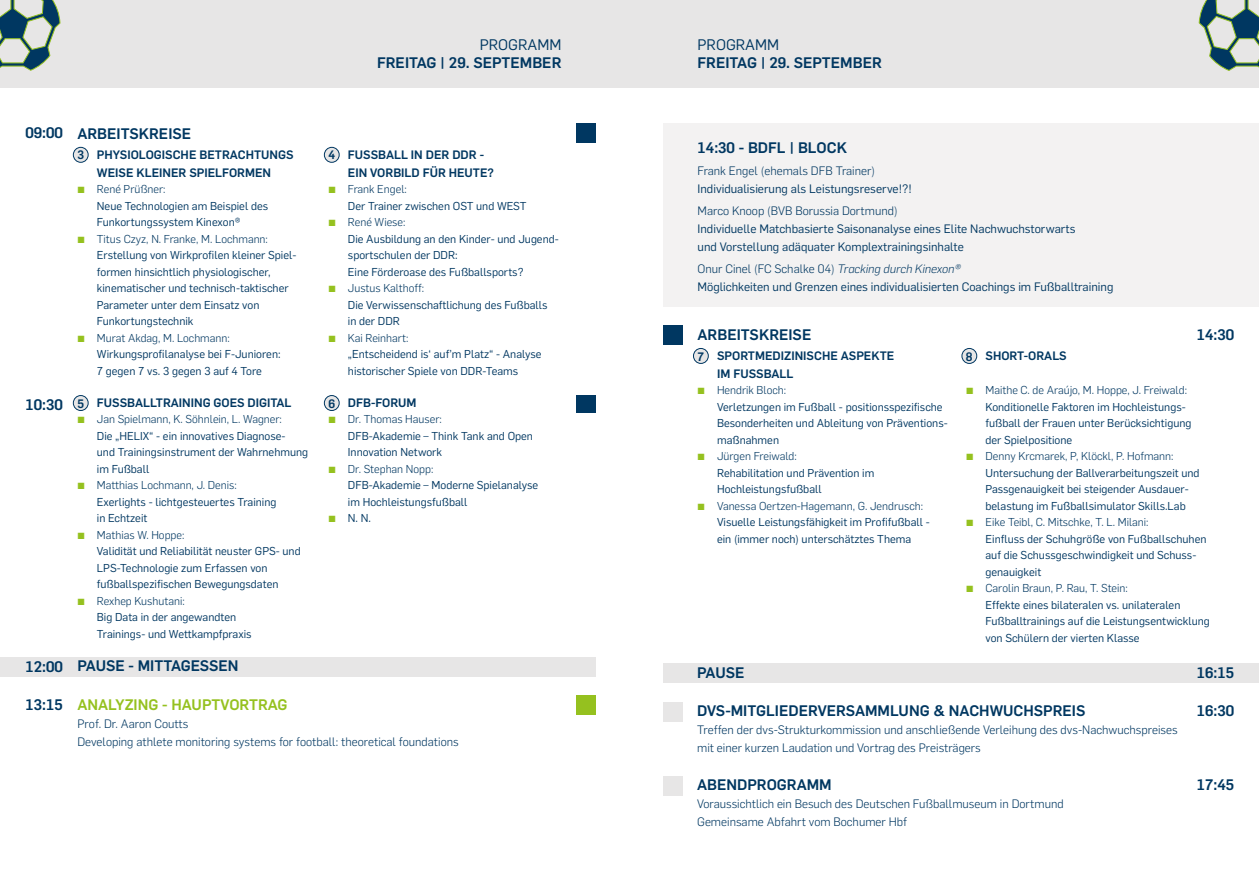
<style>
.page{position:relative;width:1259px;height:893px;background:#fff}
.page>*{position:absolute;margin:0;border:0;box-sizing:border-box;transform-origin:0 0}
.t1{font:700 15px "Rub Flama";color:#003761}
.t2{font:700 15px "Rub Flama";color:#95c11f}
.t3{font:15px "Rub Flama";color:#003761}
.t4{font:300 12px/18px "Rub Flama";color:#003761}
.t5{font:12px/18px "Rub Flama";color:#003761}
.t6{font:700 12px/18px "Rub Flama";color:#003761}
.t7{font:11.25px/16.5px "Rub Flama";color:#003761}
.s1{color:#95c11f}
.s2{font-weight:300}
.s3{font-weight:300;font-style:italic}
</style>
<div class="page">
<div style="left:0;top:0;width:1259px;height:88px;background:#e7e6e6"></div>
<svg style="left:1198px;top:0;width:61px;height:71px"></svg>
<svg style="left:0;top:0;width:61px;height:71px"></svg>
<div style="left:576px;top:695px;width:19px;height:19px;background:#95c11f"></div>
<div style="left:0;top:657px;width:595px;height:19px;background:#e7e6e6"></div>
<div style="left:663px;top:664px;width:596px;height:19px;background:#e7e6e6"></div>
<div style="left:663px;top:702px;width:19px;height:19px;background:#e7e6e6"></div>
<div style="left:663px;top:776px;width:19px;height:19px;background:#e7e6e6"></div>
<div style="left:663px;top:123px;width:596px;height:183px;background:#f3f2f2"></div>
<div style="left:576px;top:123px;width:19px;height:19px;background:#003761"></div>
<div style="left:73px;top:147px;width:15px;height:15px;background:#e7e6e6;border-radius:50%"></div>
<div style="left:73px;top:147px;width:15px;height:15px;border:1px solid #003761;border-radius:50%"></div>
<div style="left:324px;top:147px;width:15px;height:15px;background:#e7e6e6;border-radius:50%"></div>
<div style="left:324px;top:147px;width:15px;height:15px;border:1px solid #003761;border-radius:50%"></div>
<div style="left:576px;top:395px;width:19px;height:18px;background:#003761"></div>
<div style="left:73px;top:396px;width:15px;height:14px;background:#e7e6e6;border-radius:50%"></div>
<div style="left:73px;top:395px;width:15px;height:16px;border:1px solid #003761;border-radius:50%"></div>
<div style="left:324px;top:396px;width:15px;height:14px;background:#e7e6e6;border-radius:50%"></div>
<div style="left:324px;top:395px;width:15px;height:16px;border:1px solid #003761;border-radius:50%"></div>
<div style="left:663px;top:325px;width:19px;height:20px;background:#003761"></div>
<div style="left:693px;top:348px;width:15px;height:15px;background:#e7e6e6;border-radius:50%"></div>
<div style="left:693px;top:348px;width:15px;height:16px;border:1px solid #003761;border-radius:50%"></div>
<div style="left:962px;top:348px;width:14px;height:15px;background:#e7e6e6;border-radius:50%"></div>
<div style="left:961px;top:348px;width:16px;height:16px;border:1px solid #003761;border-radius:50%"></div>
<h1 class="t3" style="left:480px;top:35px;width:83px">PROGRAMM</h1>
<h1 class="t1" style="left:377px;top:52px;width:186px">FREITAG | 29. SEPTEMBER</h1>
<h1 class="t1" style="left:26px;top:122px;width:167px">09:00 ARBEITSKREISE</h1>
<p class="t6" style="left:97px;top:144px;width:198px">PHYSIOLOGISCHE BETRACHTUNGS<br>WEISE KLEINER SPIELFORMEN</p>
<p class="t7" style="left:97px;top:180px;width:173px;text-indent:-19px"><span class="s1">▪</span> <span class="s2">René Prüßner:<br></span>Neue Technologien am Beispiel des<br>Funkortungssystem Kinexon®</p>
<p class="t7" style="left:97px;top:230px;width:201px;text-indent:-19px"><span class="s1">▪</span> <span class="s2">Titus Czyz, N. Franke, M. Lochmann:<br></span>Erstellung von Wirkprofilen kleiner Spiel&shy;formen hinsichtlich physiologischer, kinematischer und technisch-taktischer Parameter unter dem Einsatz von Funkortungstechnik</p>
<p class="t7" style="left:97px;top:329px;width:185px;text-indent:-19px"><span class="s1">▪</span> <span class="s2">Murat Akdag, M. Lochmann:<br></span>Wirkungsprofilanalyse bei F-Junioren:<br>7 gegen 7 vs. 3 gegen 3 auf 4 Tore</p>
<p class="t6" style="left:348px;top:144px;width:148px">FUSSBALL IN DER DDR -<br>EIN VORBILD FÜR HEUTE?</p>
<p class="t7" style="left:348px;top:180px;width:180px;text-indent:-19px"><span class="s1">▪</span> <span class="s2">Frank Engel:<br></span>Der Trainer zwischen OST und WEST</p>
<p class="t7" style="left:348px;top:213px;width:212px;text-indent:-19px"><span class="s1">▪</span> <span class="s2">René Wiese:<br></span>Die Ausbildung an den Kinder- und Jugend&shy;sportschulen der DDR:<br>Eine Förderoase des Fußballsports?</p>
<p class="t7" style="left:348px;top:279px;width:201px;text-indent:-19px"><span class="s1">▪</span> <span class="s2">Justus Kalthoff:<br></span>Die Verwissenschaftlichung des Fußballs in der DDR</p>
<p class="t7" style="left:348px;top:329px;width:195px;text-indent:-19px"><span class="s1">▪</span> <span class="s2">Kai Reinhart:<br></span>„Entscheidend is‘ auf’m Platz“ - Analyse historischer Spiele von DDR-Teams</p>
<p class="t6" style="left:77px;top:145px;width:8px">3</p>
<p class="t6" style="left:328px;top:145px;width:8px">4</p>
<h1 class="t1" style="left:26px;top:393px;width:39px">10:30</h1>
<p class="t6" style="left:97px;top:393px;width:196px">FUSSBALLTRAINING GOES DIGITAL</p>
<p class="t7" style="left:97px;top:410px;width:213px;text-indent:-19px"><span class="s1">▪</span> <span class="s2">Jan Spielmann, K. Söhnlein, L. Wagner:<br></span>Die „HELIX“ - ein innovatives Diagnose-<br>und Trainingsinstrument der Wahrnehmung im Fußball</p>
<p class="t7" style="left:97px;top:476px;width:181px;text-indent:-19px"><span class="s1">▪</span> <span class="s2">Matthias Lochmann, J. Denis:<br></span>Exerlights - lichtgesteuertes Training in Echtzeit</p>
<p class="t7" style="left:97px;top:526px;width:205px;text-indent:-19px"><span class="s1">▪</span> <span class="s2">Mathias W. Hoppe:<br></span>Validität und Reliabilität neuster GPS- und LPS-Technologie zum Erfassen von fußballspezifischen Bewegungsdaten</p>
<p class="t7" style="left:97px;top:592px;width:156px;text-indent:-19px"><span class="s1">▪</span> <span class="s2">Rexhep Kushutani:<br></span>Big Data in der angewandten<br>Trainings- und Wettkampfpraxis</p>
<p class="t6" style="left:348px;top:393px;width:70px">DFB-FORUM</p>
<p class="t7" style="left:348px;top:410px;width:187px;text-indent:-19px"><span class="s1">▪</span> <span class="s2">Dr. Thomas Hauser:<br></span>DFB-Akademie – Think Tank and Open<br>Innovation Network</p>
<p class="t7" style="left:348px;top:460px;width:192px;text-indent:-19px"><span class="s1">▪</span> <span class="s2">Dr. Stephan Nopp:<br></span>DFB-Akademie – Moderne Spielanalyse im Hochleistungsfußball</p>
<p class="t7" style="left:328px;top:509px;width:44px"><span class="s1">▪</span> N. N.</p>
<p class="t6" style="left:77px;top:393px;width:8px">5</p>
<p class="t6" style="left:328px;top:393px;width:8px">6</p>
<h1 class="t1" style="left:26px;top:655px;width:215px">12:00 PAUSE - MITTAGESSEN</h1>
<h1 class="t1" style="left:26px;top:694px;width:39px">13:15</h1>
<h1 class="t2" style="left:77px;top:693px;width:212px">ANALYZING - HAUPTVORTRAG</h1>
<p class="t4" style="left:77px;top:714px;width:383px">Prof. Dr. Aaron Coutts<br>Developing athlete monitoring systems for football: theoretical foundations</p>
<h1 class="t3" style="left:697px;top:35px;width:83px">PROGRAMM</h1>
<h1 class="t1" style="left:697px;top:52px;width:186px">FREITAG | 29. SEPTEMBER</h1>
<h1 class="t1" style="left:697px;top:136px;width:151px">14:30 - BDFL | BLOCK</h1>
<p class="t4" style="left:697px;top:161px;width:179px">Frank Engel (ehemals DFB Trainer)</p>
<p class="t5" style="left:697px;top:179px;width:216px">Individualisierung als Leistungsreserve!?!</p>
<p class="t4" style="left:697px;top:201px;width:202px">Marco Knoop (BVB Borussia Dortmund)</p>
<p class="t5" style="left:697px;top:219px;width:379px">Individuelle Matchbasierte Saisonanalyse eines Elite Nachwuchstorwarts und Vorstellung adäquater Komplextrainingsinhalte</p>
<p class="t5" style="left:697px;top:259px;width:417px"><span class="s2">Onur Cinel (FC Schalke 04)</span> <span class="s3">Tracking durch Kinexon®<br></span>Möglichkeiten und Grenzen eines individualisierten Coachings im Fußballtraining</p>
<h1 class="t1" style="left:697px;top:324px;width:115px">ARBEITSKREISE</h1>
<h1 class="t1" style="left:1196px;top:324px;width:39px">14:30</h1>
<p class="t6" style="left:697px;top:346px;width:8px">7</p>
<p class="t6" style="left:966px;top:346px;width:8px">8</p>
<p class="t6" style="left:717px;top:345px;width:179px">SPORTMEDIZINISCHE ASPEKTE<br>IM FUSSBALL</p>
<p class="t7" style="left:717px;top:381px;width:232px;text-indent:-19px"><span class="s1">▪</span> <span class="s2">Hendrik Bloch:<br></span>Verletzungen im Fußball - positionsspezifische<br>Besonderheiten und Ableitung von Präventions&shy;maßnahmen</p>
<p class="t7" style="left:717px;top:447px;width:159px;text-indent:-19px"><span class="s1">▪</span> <span class="s2">Jürgen Freiwald:<br></span>Rehabilitation und Prävention im<br>Hochleistungsfußball</p>
<p class="t7" style="left:717px;top:497px;width:214px;text-indent:-19px"><span class="s1">▪</span> <span class="s2">Vanessa Oertzen-Hagemann, G. Jendrusch:<br></span>Visuelle Leistungsfähigkeit im Profifußball - ein (immer noch) unterschätztes Thema</p>
<p class="t6" style="left:985px;top:345px;width:83px">SHORT-ORALS</p>
<p class="t7" style="left:985px;top:381px;width:207px;text-indent:-19px"><span class="s1">▪</span> <span class="s2">Maithe C. de Araújo, M. Hoppe, J. Freiwald:<br></span>Konditionelle Faktoren im Hochleistungs&shy;fußball der Frauen unter Berücksichtigung der Spielpositione</p>
<p class="t7" style="left:985px;top:447px;width:216px;text-indent:-19px"><span class="s1">▪</span> <span class="s2">Denny Krcmarek, P, Klöckl, P. Hofmann:<br></span>Untersuchung der Ballverarbeitungszeit und Passgenauigkeit bei steigender Ausdauer&shy;belastung im Fußballsimulator Skills.Lab</p>
<p class="t7" style="left:985px;top:513px;width:222px;text-indent:-19px"><span class="s1">▪</span> <span class="s2">Eike Teibl, C. Mitschke, T. L. Milani:<br></span>Einfluss der Schuhgröße von Fußballschuhen auf die Schussgeschwindigkeit und Schuss&shy;genauigkeit</p>
<p class="t7" style="left:985px;top:579px;width:226px;text-indent:-19px"><span class="s1">▪</span> <span class="s2">Carolin Braun, P. Rau, T. Stein:<br></span>Effekte eines bilateralen vs. unilateralen Fußballtrainings auf die Leistungsentwicklung von Schülern der vierten Klasse</p>
<h1 class="t1" style="left:697px;top:662px;width:49px">PAUSE</h1>
<h1 class="t1" style="left:1196px;top:662px;width:39px">16:15</h1>
<h1 class="t1" style="left:697px;top:700px;width:390px">DVS-MITGLIEDERVERSAMMLUNG &amp; NACHWUCHSPREIS</h1>
<p class="t4" style="left:697px;top:720px;width:482px">Treffen der dvs-Strukturkommission und anschließende Verleihung des dvs-Nachwuchspreises mit einer kurzen Laudation und Vortrag des Preisträgers</p>
<h1 class="t1" style="left:1196px;top:700px;width:39px">16:30</h1>
<h1 class="t1" style="left:697px;top:774px;width:136px">ABENDPROGRAMM</h1>
<p class="t4" style="left:697px;top:794px;width:368px">Voraussichtlich ein Besuch des Deutschen Fußballmuseum in Dortmund<br>Gemeinsame Abfahrt vom Bochumer Hbf</p>
<h1 class="t1" style="left:1196px;top:774px;width:39px">17:45</h1>
</div>
